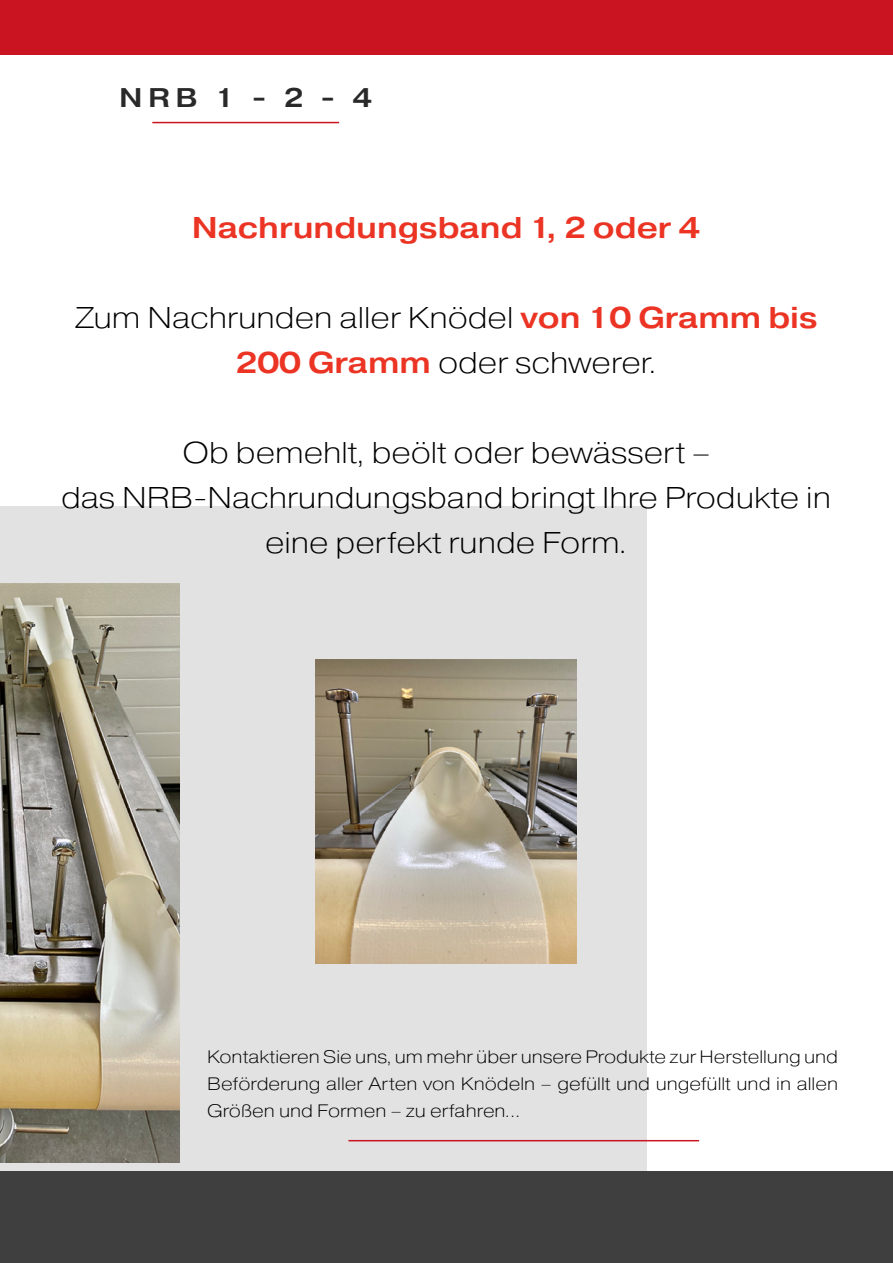
<style>
.page{position:relative;width:893px;height:1263px;background:#fff}
.page>*{position:absolute;margin:0;border:0;box-sizing:border-box;transform-origin:0 0}
.t1{font:200 30px/45px "Pragmatica Ext";color:#000;text-align:center}
.t2{font:500 30px "Pragmatica Ext";color:#eb3423}
.t3{font:500 27px "Pragmatica Ext";color:#292929}
.t4{font:200 18px/27px "Pragmatica Ext";color:#000;text-align:justify}
.s1{font-weight:500;color:#eb3423}
</style>
<div class="page">
<div style="left:0;top:506px;width:646px;height:683px;background:#e2e2e2"></div>
<hr style="left:152px;top:122px;width:187px;height:1px;background:#cb1421">
<img style="left:316px;top:660px;width:260px;height:303px">
<div style="left:0;top:0;width:893px;height:54px;background:#cb1421"></div>
<div style="left:0;top:1171px;width:893px;height:92px;background:#3f3f40"></div>
<img style="left:0;top:584px;width:179px;height:578px">
<hr style="left:348px;top:1140px;width:351px;height:1px;background:#cb1421">
<p class="t3" style="left:119px;top:81px;width:254px">NRB 1 - 2 - 4</p>
<p class="t2" style="left:192px;top:209px;width:510px">Nachrundungsband 1, 2 oder 4</p>
<p class="t1" style="left:75px;top:295px;width:744px">Zum Nachrunden aller Knödel <span class="s1">von 10 Gramm bis<br>200 Gramm</span> oder schwerer.</p>
<p class="t1" style="left:182px;top:430px;width:529px">Ob bemehlt, beölt oder bewässert –</p>
<p class="t1" style="left:61px;top:475px;width:772px">das NRB-Nachrundungsband bringt Ihre Produkte in eine perfekt runde Form.</p>
<p class="t4" style="left:207px;top:1043px;width:632px">Kontaktieren Sie uns, um mehr über unsere Produkte zur Herstellung und Beförderung aller Arten von Knödeln – gefüllt und ungefüllt und in allen Größen und Formen – zu erfahren...</p>
</div>
